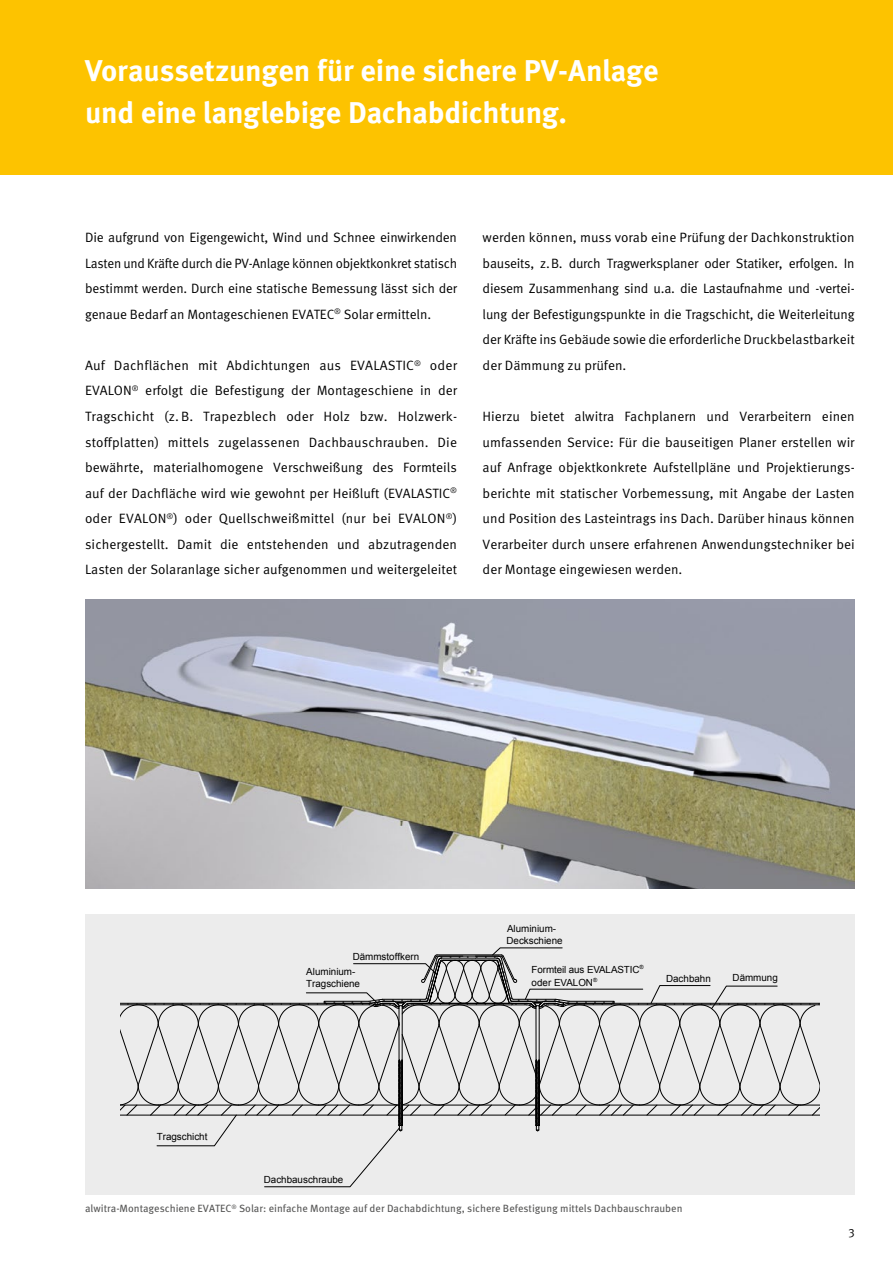
<style>
.page{position:relative;width:893px;height:1263px;background:#fff}
.page>*{position:absolute;margin:0;border:0;box-sizing:border-box;transform-origin:0 0}
.t1{font:700 30px/42.5px "Meta Pro";letter-spacing:-.01em;color:#fff}
.t2{font:13.5px/25.5px "Meta Pro";color:#000;text-align:justify}
.t3{font:12px "Meta Pro";color:#000}
.t4{font:10.5px "Meta Pro";color:#565655}
.t5{font:9.75px/12.9px "Arial";color:#000}
</style>
<div class="page">
<div style="left:0;top:0;width:893px;height:174px;background:#fdc300"></div>
<img style="left:85px;top:600px;width:770px;height:289px">
<div style="left:85px;top:914px;width:770px;height:281px;background:#ececec"></div>
<svg style="left:121px;top:948px;width:699px;height:240px"></svg>
<h1 class="t1" style="left:85px;top:50px;width:575px">Voraussetzungen für eine sichere PV-Anlage und eine langlebige Dachabdichtung.</h1>
<p class="t2" style="left:85px;top:225px;width:374px">Die aufgrund von Eigengewicht, Wind und Schnee einwirkenden Lasten und Kräfte durch die PV-Anlage können objektkonkret statisch bestimmt werden. Durch eine statische Bemessung lässt sich der genaue Bedarf an Montageschienen EVATEC<sup>®</sup> Solar ermitteln.</p>
<p class="t2" style="left:85px;top:353px;width:374px">Auf Dachflächen mit Abdichtungen aus EVALASTIC<sup>®</sup> oder EVALON<sup>®</sup> erfolgt die Befestigung der Montageschiene in der Tragschicht (z.B. Trapezblech oder Holz bzw. Holzwerk&shy;stoffplatten) mittels zugelassenen Dachbauschrauben. Die bewährte, materialhomogene Verschweißung des Formteils auf der Dachfläche wird wie gewohnt per Heißluft (EVALASTIC<sup>® </sup>oder EVALON<sup>®</sup>) oder Quellschweißmittel (nur bei EVALON<sup>®</sup>) sichergestellt. Damit die entstehenden und abzutragenden Lasten der Solaranlage sicher aufgenommen und weitergeleitet</p>
<p class="t2" style="left:483px;top:225px;width:374px">werden können, muss vorab eine Prüfung der Dachkonstruktion bauseits, z.B. durch Tragwerksplaner oder Statiker, erfolgen. In diesem Zusammenhang sind u.a. die Lastaufnahme und -vertei&shy;lung der Befestigungspunkte in die Tragschicht, die Weiterleitung der Kräfte ins Gebäude sowie die erforderliche Druckbelastbarkeit der Dämmung zu prüfen.</p>
<p class="t2" style="left:483px;top:404px;width:374px">Hierzu bietet alwitra Fachplanern und Verarbeitern einen umfassenden Service: Für die bauseitigen Planer erstellen wir auf Anfrage objektkonkrete Aufstellpläne und Projektierungs&shy;berichte mit statischer Vorbemessung, mit Angabe der Lasten und Position des Lasteintrags ins Dach. Darüber hinaus können Verarbeiter durch unsere erfahrenen Anwendungstechniker bei der Montage eingewiesen werden.</p>
<p class="t5" style="left:353px;top:950px;width:68px">Dämmstoffkern</p>
<p class="t5" style="left:306px;top:965px;width:51px">Aluminium-</p>
<p class="t5" style="left:306px;top:977px;width:55px">Tragschiene</p>
<p class="t5" style="left:157px;top:1130px;width:52px">Tragschicht</p>
<p class="t5" style="left:264px;top:1173px;width:81px">Dachbauschraube</p>
<p class="t5" style="left:507px;top:922px;width:51px">Aluminium-</p>
<p class="t5" style="left:506px;top:934px;width:58px">Deckschiene</p>
<p class="t5" style="left:532px;top:963px;width:113px">Formteil aus EVALASTIC<sup>® </sup>oder EVALON<sup>®</sup></p>
<p class="t5" style="left:666px;top:972px;width:46px">Dachbahn</p>
<p class="t5" style="left:733px;top:971px;width:47px">Dämmung</p>
<p class="t4" style="left:85px;top:1202px;width:599px">alwitra-Montageschiene EVATEC<sup>®</sup> Solar: einfache Montage auf der Dachabdichtung, sichere Befestigung mittels Dachbauschrauben</p>
<p class="t3" style="left:848px;top:1226px;width:8px">3</p>
</div>
